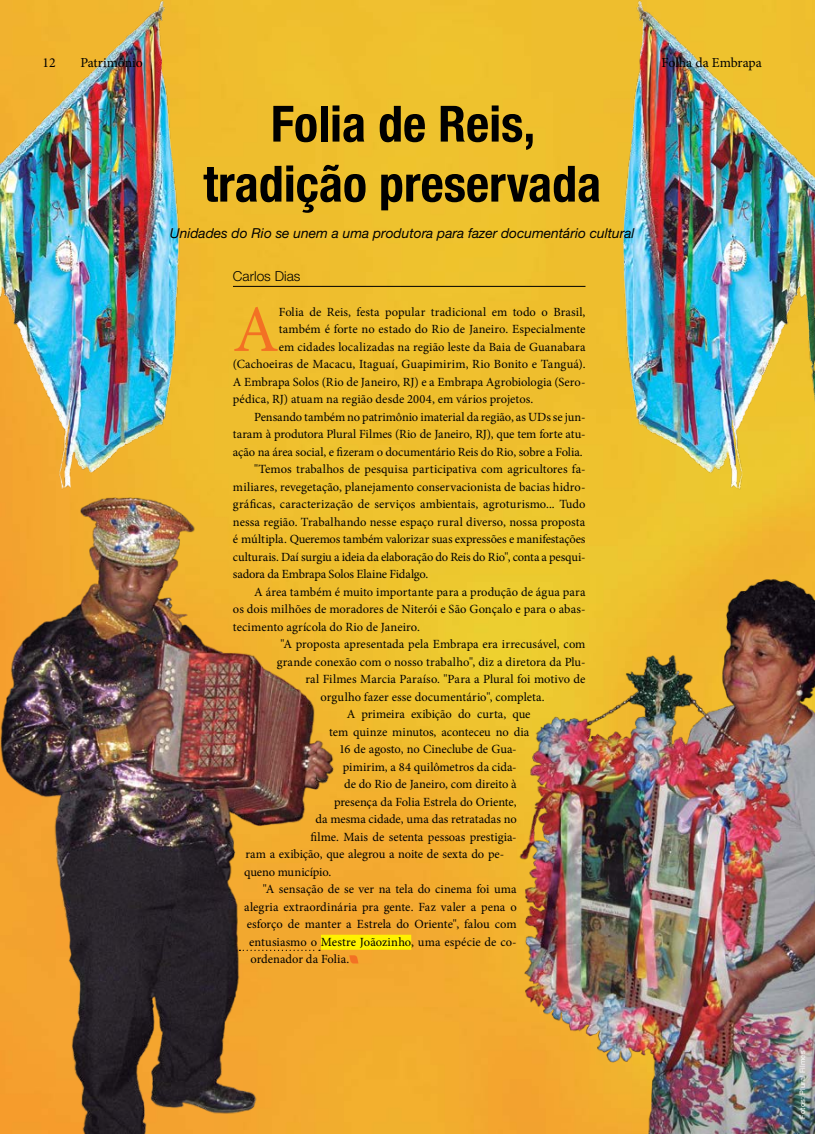
<style>
.page{position:relative;width:815px;height:1134px;background:#fff}
.page>*{position:absolute;margin:0;border:0;box-sizing:border-box;transform-origin:0 0}
.t1{font:66.38px "Minion Pro";color:#f37124}
.t2{font:700 condensed 50px/60px "Helvetica Neue LT Std";color:#000;text-align:center}
.t3{font:italic 13.75px "Helvetica Neue LT Std";color:#000}
.t4{font:13.75px "Minion Pro";color:#000}
.t5{font:300 13.75px "Helvetica Neue LT Std";color:#000}
.t6{font:12.5px "Minion Pro";color:#000}
.t7{font:7.5px "Helvetica Neue LT Std";letter-spacing:.02em;color:#fff}
</style>
<div class="page">
<div style="left:361px;top:0;width:79px;height:434px;background:#eec12e"></div>
<img style="left:0;top:0;width:361px;height:434px">
<img style="left:0;top:434px;width:440px;height:700px">
<img style="left:206px;top:546px;width:609px;height:588px">
<img style="left:440px;top:0;width:375px;height:812px">
<hr style="left:233px;top:286px;width:352px;height:1px;background:#000">
<div style="left:321px;top:935px;width:90px;height:15px;background:#fff200"></div>
<svg style="left:349px;top:955px;width:9px;height:8px"></svg>
<svg style="left:239px;top:950px;width:81px;height:1px"></svg>
<p class="t4" style="left:43px;top:53px;width:15px">12</p>
<p class="t4" style="left:80px;top:53px;width:64px">Patrimônio</p>
<p class="t4" style="left:661px;top:53px;width:102px">Folha da Embrapa</p>
<h2 class="t2" style="left:203px;top:93px;width:399px">Folia de Reis, tradição preservada</h2>
<p class="t3" style="left:170px;top:225px;width:466px">Unidades do Rio se unem a uma produtora para fazer documentário cultural</p>
<p class="t5" style="left:233px;top:268px;width:69px">Carlos Dias</p>
<h1 class="t1" style="left:233px;top:285px;width:47px">A</h1>
<p class="t6" style="left:279px;top:304px;width:308px">Folia de Reis, festa popular tradicional em todo o Brasil,</p>
<p class="t6" style="left:279px;top:321px;width:308px">também é forte no estado do Rio de Janeiro. Especialmente</p>
<p class="t6" style="left:279px;top:339px;width:308px">em cidades localizadas na região leste da Baia de Guanabara</p>
<p class="t6" style="left:233px;top:356px;width:354px">(Cachoeiras de Macacu, Itaguaí, Guapimirim, Rio Bonito e Tanguá).</p>
<p class="t6" style="left:233px;top:374px;width:354px">A Embrapa Solos (Rio de Janeiro, RJ) e a Embrapa Agrobiologia (Sero-</p>
<p class="t6" style="left:233px;top:391px;width:302px">pédica, RJ) atuam na região desde 2004, em vários projetos.</p>
<p class="t6" style="left:254px;top:409px;width:333px">Pensando também no patrimônio imaterial da região, as UDs se jun-</p>
<p class="t6" style="left:233px;top:426px;width:354px">taram à produtora Plural Filmes (Rio de Janeiro, RJ), que tem forte atu-</p>
<p class="t6" style="left:233px;top:444px;width:351px">ação na área social, e fizeram o documentário Reis do Rio, sobre a Folia.</p>
<p class="t6" style="left:254px;top:461px;width:333px">"Temos trabalhos de pesquisa participativa com agricultores fa-</p>
<p class="t6" style="left:233px;top:479px;width:354px">miliares, revegetação, planejamento conservacionista de bacias hidro-</p>
<p class="t6" style="left:233px;top:496px;width:354px">gráficas, caracterização de serviços ambientais, agroturismo... Tudo</p>
<p class="t6" style="left:233px;top:514px;width:354px">nessa região. Trabalhando nesse espaço rural diverso, nossa proposta</p>
<p class="t6" style="left:233px;top:531px;width:354px">é múltipla. Queremos também valorizar suas expressões e manifestações</p>
<p class="t6" style="left:233px;top:549px;width:354px">culturais. Daí surgiu a ideia da elaboração do Reis do Rio", conta a pesqui-</p>
<p class="t6" style="left:233px;top:566px;width:197px">sadora da Embrapa Solos Elaine Fidalgo.</p>
<p class="t6" style="left:254px;top:584px;width:333px">A área também é muito importante para a produção de água para</p>
<p class="t6" style="left:233px;top:601px;width:354px">os dois milhões de moradores de Niterói e São Gonçalo e para o abas-</p>
<p class="t6" style="left:233px;top:619px;width:189px">tecimento agrícola do Rio de Janeiro.</p>
<p class="t6" style="left:280px;top:636px;width:307px">"A proposta apresentada pela Embrapa era irrecusável, com</p>
<p class="t6" style="left:277px;top:654px;width:310px">grande conexão com o nosso trabalho", diz a diretora da Plu-</p>
<p class="t6" style="left:305px;top:671px;width:282px">ral Filmes Marcia Paraíso. "Para a Plural foi motivo de</p>
<p class="t6" style="left:320px;top:689px;width:226px">orgulho fazer esse documentário", completa.</p>
<p class="t6" style="left:347px;top:706px;width:185px">A primeira exibição do curta, que</p>
<p class="t6" style="left:329px;top:724px;width:202px">tem quinze minutos, aconteceu no dia</p>
<p class="t6" style="left:339px;top:741px;width:179px">16 de agosto, no Cineclube de Gua-</p>
<p class="t6" style="left:343px;top:759px;width:175px">pimirim, a 84 quilômetros da cida-</p>
<p class="t6" style="left:344px;top:776px;width:174px">de do Rio de Janeiro, com direito à</p>
<p class="t6" style="left:334px;top:794px;width:184px">presença da Folia Estrela do Oriente,</p>
<p class="t6" style="left:315px;top:811px;width:203px">da mesma cidade, uma das retratadas no</p>
<p class="t6" style="left:310px;top:829px;width:208px">filme. Mais de setenta pessoas prestigia-</p>
<p class="t6" style="left:245px;top:846px;width:260px">ram a exibição, que alegrou a noite de sexta do pe-</p>
<p class="t6" style="left:244px;top:864px;width:89px">queno município.</p>
<p class="t6" style="left:263px;top:881px;width:255px">"A sensação de se ver na tela do cinema foi uma</p>
<p class="t6" style="left:244px;top:899px;width:274px">alegria extraordinária pra gente. Faz valer a pena o</p>
<p class="t6" style="left:247px;top:916px;width:272px">esforço de manter a Estrela do Oriente", falou com</p>
<p class="t6" style="left:249px;top:934px;width:269px">entusiasmo o Mestre Joãozinho, uma espécie de co-</p>
<p class="t6" style="left:250px;top:951px;width:100px">ordenador da Folia.</p>
<p class="t7" style="left:798px;top:1118px;width:69px;rotate:-90deg">Fotos: Plural Filmes</p>
</div>
